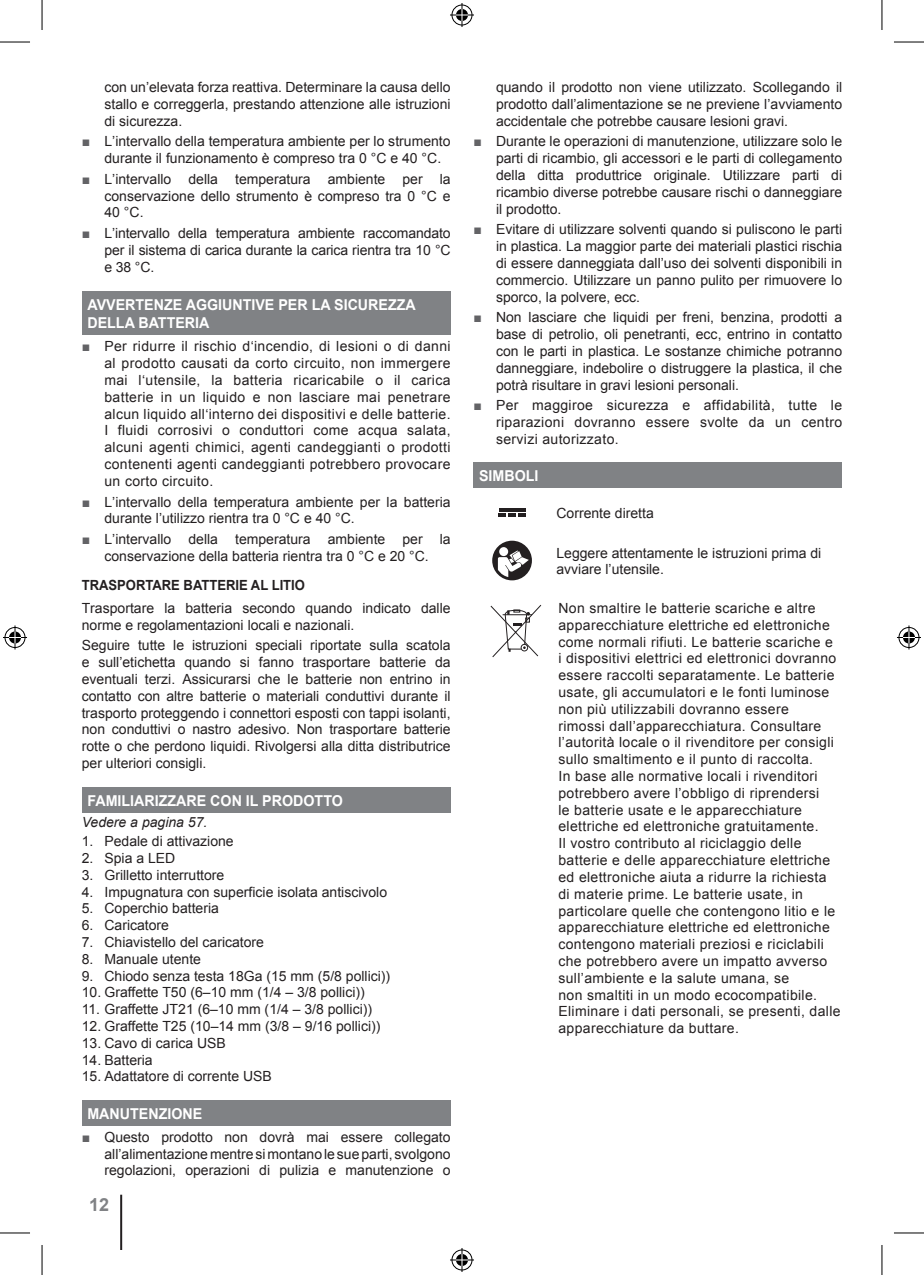
<style>
.page{position:relative;width:924px;height:1275px;background:#fff}
.page>*{position:absolute;margin:0;border:0;box-sizing:border-box;transform-origin:0 0}
.t1{font:700 18px "Arial";color:#808285}
.t2{font:700 15px/18px "Arial";color:#fff;scale:.95 1}
.t3{font:14px/16.8px "Arial";color:#231f20;text-align:justify}
.t4{font:14px/16.8px "Arial";letter-spacing:.025em;color:#231f20}
.t5{font:700 14px "Arial";color:#231f20;scale:.93 1}
.t6{font:italic 14px "Arial";color:#231f20}
.s1{color:#636366}
</style>
<div class="page">
<div style="left:82px;top:291px;width:368px;height:44px;background:#808285"></div>
<div style="left:82px;top:787px;width:368px;height:26px;background:#808285"></div>
<div style="left:82px;top:1100px;width:368px;height:25px;background:#808285"></div>
<div style="left:473px;top:462px;width:368px;height:26px;background:#808285"></div>
<hr style="left:498px;top:508px;width:27px;height:3px;background:#231f20">
<svg style="left:498px;top:514px;width:27px;height:3px"></svg>
<svg style="left:492px;top:541px;width:39px;height:39px"></svg>
<svg style="left:490px;top:605px;width:51px;height:53px"></svg>
<hr style="left:120px;top:1194px;width:2px;height:56px;background:#231f20">
<hr style="left:0;top:42px;width:30px;height:1px;background:#000">
<hr style="left:893px;top:42px;width:30px;height:1px;background:#000">
<hr style="left:0;top:1232px;width:30px;height:1px;background:#000">
<hr style="left:893px;top:1232px;width:30px;height:1px;background:#000">
<hr style="left:42px;top:0;width:1px;height:30px;background:#000">
<hr style="left:42px;top:1245px;width:1px;height:30px;background:#000">
<hr style="left:881px;top:0;width:1px;height:30px;background:#000">
<hr style="left:881px;top:1245px;width:1px;height:30px;background:#000">
<svg style="left:450px;top:3px;width:24px;height:24px"></svg>
<svg style="left:450px;top:1248px;width:24px;height:24px"></svg>
<svg style="left:3px;top:625px;width:24px;height:24px"></svg>
<svg style="left:897px;top:625px;width:23px;height:24px"></svg>
<p class="t3" style="left:104px;top:79px;width:347px">con un’elevata forza reattiva. Determinare la causa dello stallo e correggerla, prestando attenzione alle istruzioni di sicurezza.</p>
<p class="t3" style="left:104px;top:133px;width:347px;text-indent:-23px"><span class="s1">■</span> L’intervallo della temperatura ambiente per lo strumento durante il funzionamento è compreso tra 0 °C e 40 °C.</p>
<p class="t3" style="left:104px;top:171px;width:347px;text-indent:-23px"><span class="s1">■</span> L’intervallo della temperatura ambiente per la conservazione dello strumento è compreso tra 0 °C e 40 °C.</p>
<p class="t3" style="left:104px;top:225px;width:347px;text-indent:-23px"><span class="s1">■</span> L’intervallo della temperatura ambiente raccomandato per il sistema di carica durante la carica rientra tra 10 °C e 38 °C.</p>
<p class="t2" style="left:87px;top:296px;width:347px">AVVERTENZE AGGIUNTIVE PER LA SICUREZZA<br>DELLA BATTERIA</p>
<p class="t3" style="left:104px;top:338px;width:347px;text-indent:-23px"><span class="s1">■</span> Per ridurre il rischio d‘incendio, di lesioni o di danni al prodotto causati da corto circuito, non immergere mai l‘utensile, la batteria ricaricabile o il carica batterie in un liquido e non lasciare mai penetrare alcun liquido all‘interno dei dispositivi e delle batterie.<br>I fluidi corrosivi o conduttori come acqua salata, alcuni agenti chimici, agenti candeggianti o prodotti contenenti agenti candeggianti potrebbero provocare un corto circuito.</p>
<p class="t3" style="left:104px;top:493px;width:347px;text-indent:-23px"><span class="s1">■</span> L’intervallo della temperatura ambiente per la batteria durante l’utilizzo rientra tra 0 °C e 40 °C.</p>
<p class="t3" style="left:82px;top:531px;width:370px;text-align:center"><span class="s1">■</span> L’intervallo della temperatura ambiente per la conservazione della batteria rientra tra 0 °C e 20 °C.</p>
<p class="t5" style="left:82px;top:576px;width:241px">TRASPORTARE BATTERIE AL LITIO</p>
<p class="t3" style="left:82px;top:599px;width:370px">Trasportare la batteria secondo quando indicato dalle norme e regolamentazioni locali e nazionali.</p>
<p class="t3" style="left:82px;top:637px;width:370px">Seguire tutte le istruzioni speciali riportate sulla scatola e sull’etichetta quando si fanno trasportare batterie da eventuali terzi. Assicurarsi che le batterie non entrino in contatto con altre batterie o materiali conduttivi durante il trasporto proteggendo i connettori esposti con tappi isolanti, non conduttivi o nastro adesivo. Non trasportare batterie rotte o che perdono liquidi. Rivolgersi alla ditta distributrice per ulteriori consigli.</p>
<p class="t2" style="left:87px;top:792px;width:270px">FAMILIARIZZARE CON IL PRODOTTO</p>
<p class="t6" style="left:82px;top:812px;width:127px">Vedere a pagina 57.</p>
<p class="t3" style="left:82px;top:833px;width:153px">1. Pedale di attivazione</p>
<p class="t3" style="left:82px;top:850px;width:95px">2. Spia a LED</p>
<p class="t3" style="left:82px;top:866px;width:144px">3. Grilletto interruttore</p>
<p class="t3" style="left:82px;top:883px;width:307px">4. Impugnatura con superficie isolata antiscivolo</p>
<p class="t3" style="left:82px;top:900px;width:139px">5. Coperchio batteria</p>
<p class="t3" style="left:82px;top:917px;width:89px">6. Caricatore</p>
<p class="t3" style="left:82px;top:934px;width:184px">7. Chiavistello del caricatore</p>
<p class="t3" style="left:82px;top:950px;width:121px">8. Manuale utente</p>
<p class="t3" style="left:82px;top:967px;width:310px">9. Chiodo senza testa 18Ga (15 mm (5/8 pollici))</p>
<p class="t3" style="left:82px;top:984px;width:284px">10. Graffette T50 (6–10 mm (1/4 – 3/8 pollici))</p>
<p class="t3" style="left:82px;top:1001px;width:292px">11. Graffette JT21 (6–10 mm (1/4 – 3/8 pollici))</p>
<p class="t3" style="left:82px;top:1018px;width:300px">12. Graffette T25 (10–14 mm (3/8 – 9/16 pollici))</p>
<p class="t3" style="left:82px;top:1034px;width:146px">13. Cavo di carica USB</p>
<p class="t3" style="left:82px;top:1051px;width:72px">14. Batteria</p>
<p class="t3" style="left:82px;top:1068px;width:191px">15. Adattatore di corrente USB</p>
<p class="t2" style="left:87px;top:1105px;width:122px">MANUTENZIONE</p>
<p class="t3" style="left:104px;top:1128px;width:347px;text-indent:-23px"><span class="s1">■</span> Questo prodotto non dovrà mai essere collegato all’alimentazione mentre si montano le sue parti, svolgono regolazioni, operazioni di pulizia e manutenzione o</p>
<p class="t1" style="left:89px;top:1192px;width:22px">12</p>
<p class="t3" style="left:496px;top:79px;width:347px">quando il prodotto non viene utilizzato. Scollegando il prodotto dall’alimentazione se ne previene l’avviamento accidentale che potrebbe causare lesioni gravi.</p>
<p class="t3" style="left:496px;top:133px;width:347px;text-indent:-23px"><span class="s1">■</span> Durante le operazioni di manutenzione, utilizzare solo le parti di ricambio, gli accessori e le parti di collegamento della ditta produttrice originale. Utilizzare parti di ricambio diverse potrebbe causare rischi o danneggiare il prodotto.</p>
<p class="t3" style="left:496px;top:221px;width:347px;text-indent:-23px"><span class="s1">■</span> Evitare di utilizzare solventi quando si puliscono le parti in plastica. La maggior parte dei materiali plastici rischia di essere danneggiata dall’uso dei solventi disponibili in commercio. Utilizzare un panno pulito per rimuovere lo sporco, la polvere, ecc.</p>
<p class="t3" style="left:496px;top:309px;width:347px;text-indent:-23px"><span class="s1">■</span> Non lasciare che liquidi per freni, benzina, prodotti a base di petrolio, oli penetranti, ecc, entrino in contatto con le parti in plastica. Le sostanze chimiche potranno danneggiare, indebolire o distruggere la plastica, il che potrà risultare in gravi lesioni personali.</p>
<p class="t3" style="left:496px;top:397px;width:347px;text-indent:-23px"><span class="s1">■</span> Per maggiroe sicurezza e affidabilità, tutte le riparazioni dovranno essere svolte da un centro servizi autorizzato.</p>
<p class="t2" style="left:479px;top:467px;width:64px">SIMBOLI</p>
<p class="t3" style="left:556px;top:504px;width:99px">Corrente diretta</p>
<p class="t3" style="left:556px;top:545px;width:266px;line-height:16px">Leggere attentamente le istruzioni prima di avviare l’utensile.</p>
<p class="t4" style="left:558px;top:600px;width:283px">Non smaltire le batterie scariche e altre apparecchiature elettriche ed elettroniche come normali rifiuti. Le batterie scariche e<br>i dispositivi elettrici ed elettronici dovranno essere raccolti separatamente. Le batterie usate, gli accumulatori e le fonti luminose non più utilizzabili dovranno essere<br>rimossi dall’apparecchiatura. Consultare l’autorità locale o il rivenditore per consigli sullo smaltimento e il punto di raccolta.<br>In base alle normative locali i rivenditori potrebbero avere l’obbligo di riprendersi<br>le batterie usate e le apparecchiature elettriche ed elettroniche gratuitamente.<br>Il vostro contributo al riciclaggio delle batterie e delle apparecchiature elettriche ed elettroniche aiuta a ridurre la richiesta di materie prime. Le batterie usate, in particolare quelle che contengono litio e le apparecchiature elettriche ed elettroniche contengono materiali preziosi e riciclabili che potrebbero avere un impatto avverso sull’ambiente e la salute umana, se<br>non smaltiti in un modo ecocompatibile.<br>Eliminare i dati personali, se presenti, dalle apparecchiature da buttare.</p>
</div>
